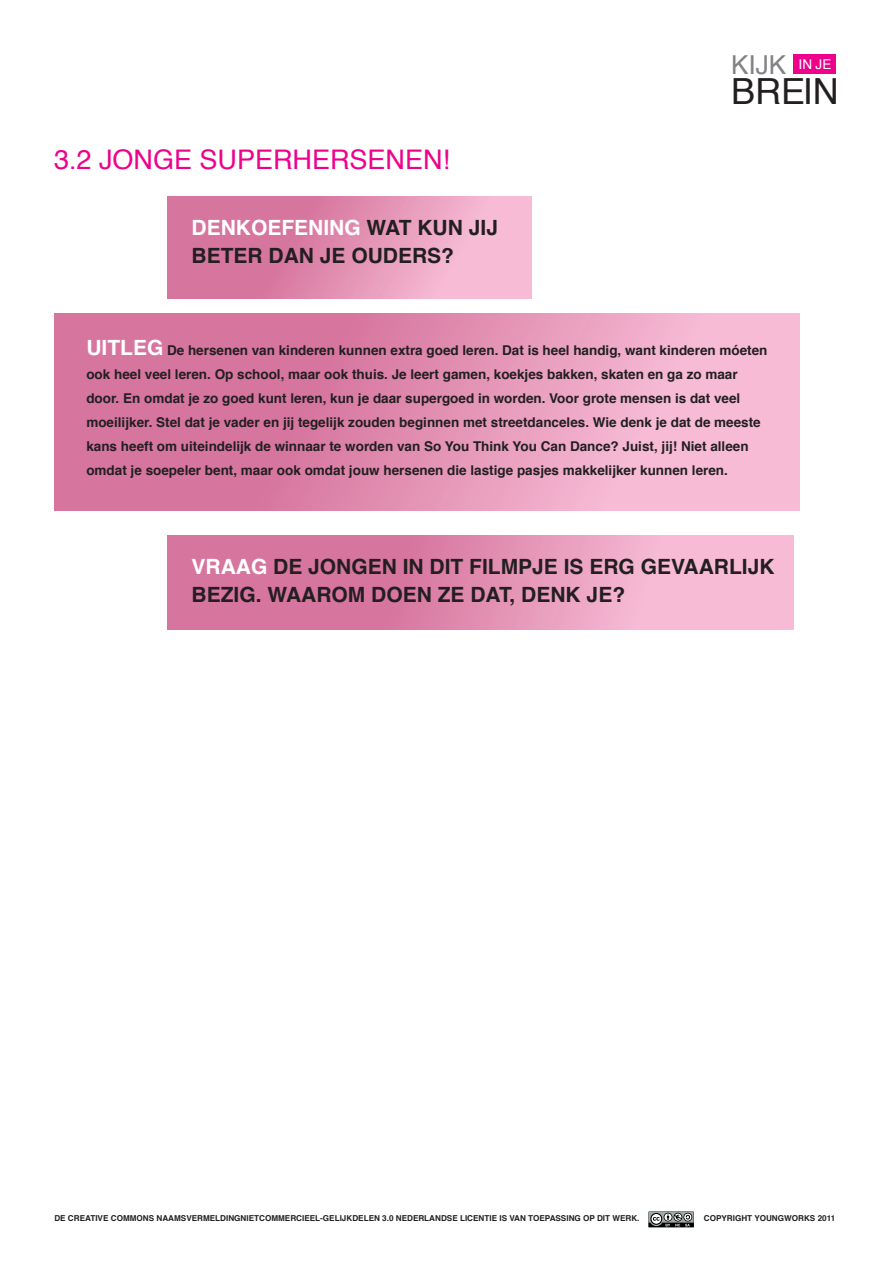
<style>
.page{position:relative;width:893px;height:1263px;background:#fff}
.page>*{position:absolute;margin:0;border:0;box-sizing:border-box;transform-origin:0 0}
.t1{font:36px "Helvetica";color:#231f20}
.Subkop{font:27px "Helvetica";color:#ed028c}
.t2{font:26.1px "Helvetica";color:#808285}
.VRAAG{font:700 21px/28.5px "Helvetica";color:#231f20}
.VRAAG-2{font:700 13.5px/24px "Helvetica";color:#231f20}
.t3{font:13.5px "Helvetica";color:#fff}
.t4{font:700 8.1px "Helvetica";color:#231f20}
.s1{color:#fff}
.s2{font-size:21px;color:#fff}
</style>
<div class="page">
<svg style="left:648px;top:1211px;width:46px;height:16px"></svg>
<div style="left:793px;top:54px;width:43px;height:20px;background:#ed028c"></div>
<svg style="left:54px;top:313px;width:745px;height:197px;background:#e392b5"></svg>
<svg style="left:168px;top:196px;width:363px;height:102px;background:#e392b5"></svg>
<svg style="left:168px;top:535px;width:625px;height:94px;background:#e392b5"></svg>
<p class="Subkop" style="left:54px;top:139px;width:398px">3.2 JONGE SUPERHERSENEN!</p>
<p class="VRAAG" style="left:191px;top:213px;width:308px"><span class="s1">DENKOEFENING</span> WAT KUN JIJ<br>BETER DAN JE OUDERS?</p>
<p class="t2" style="left:731px;top:44px;width:57px">KIJK</p>
<p class="t1" style="left:731px;top:64px;width:109px">BREIN</p>
<p class="t3" style="left:799px;top:54px;width:34px">IN JE</p>
<p class="VRAAG-2" style="left:86px;top:338px;width:683px"><span class="s2">UITLEG</span> De hersenen van kinderen kunnen extra goed leren. Dat is heel handig, want kinderen móeten ook heel veel leren. Op school, maar ook thuis. Je leert gamen, koekjes bakken, skaten en ga zo maar door. En omdat je zo goed kunt leren, kun je daar supergoed in worden. Voor grote mensen is dat veel moeilijker. Stel dat je vader en jij tegelijk zouden beginnen met streetdanceles. Wie denk je dat de meeste kans heeft om uiteindelijk de winnaar te worden van So You Think You Can Dance? Juist, jij! Niet alleen omdat je soepeler bent, maar ook omdat jouw hersenen die lastige pasjes makkelijker kunnen leren.</p>
<p class="VRAAG" style="left:191px;top:552px;width:585px"><span class="s1">VRAAG</span> DE JONGEN IN DIT FILMPJE IS ERG GEVAARLIJK<br>BEZIG. WAAROM DOEN ZE DAT, DENK JE?</p>
<p class="t4" style="left:54px;top:1212px;width:587px">DE CREATIVE COMMONS NAAMSVERMELDINGNIETCOMMERCIEEL-GELIJKDELEN 3.0 NEDERLANDSE LICENTIE IS VAN TOEPASSING OP DIT WERK.</p>
<p class="t4" style="left:704px;top:1212px;width:133px">COPYRIGHT YOUNGWORKS 2011</p>
</div>
